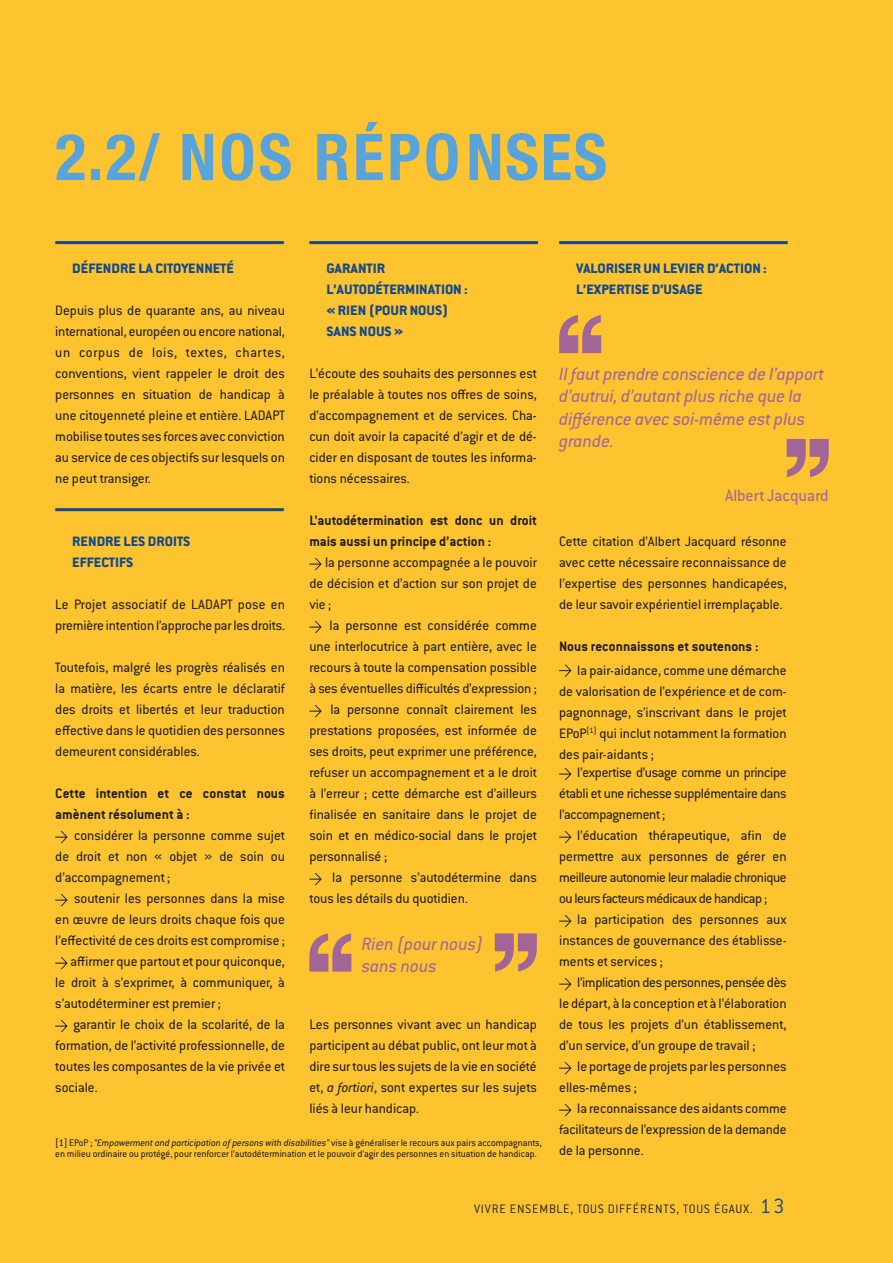
<style>
.page{position:relative;width:893px;height:1263px;background:#fec430}
.page>*{position:absolute;margin:0;border:0;box-sizing:border-box;transform-origin:0 0}
.t1{font:700 condensed 64.5px "Helvetica Neue";letter-spacing:.05em;color:#58a4da}
.t2{font:300 22.5px "Conduit ITC Std";color:#12498d}
.t3{font:italic 19.5px/22.5px "Conduit ITC Std";color:#a26598}
.t4{font:18px "Conduit ITC Std";color:#a26598}
.t5{font:15px/21px "Conduit ITC Std";color:#231f20;text-align:justify}
.t6{font:800 15px "Conduit ITC Std";color:#12498d}
.t7{font:700 15px/21px "Conduit ITC Std";color:#231f20}
.t8{font:300 13.5px "Conduit ITC Std";letter-spacing:.06em;color:#231f20}
.t9{font:10.5px/10.5px "Conduit ITC Std";color:#231f20}
.s1{font-style:italic}
</style>
<div class="page">
<svg style="left:55px;top:831px;width:13px;height:12px"></svg>
<svg style="left:55px;top:894px;width:13px;height:12px"></svg>
<svg style="left:55px;top:957px;width:13px;height:12px"></svg>
<svg style="left:55px;top:1020px;width:13px;height:12px"></svg>
<svg style="left:309px;top:558px;width:13px;height:12px"></svg>
<svg style="left:309px;top:621px;width:13px;height:12px"></svg>
<svg style="left:309px;top:705px;width:13px;height:12px"></svg>
<svg style="left:309px;top:873px;width:13px;height:12px"></svg>
<svg style="left:559px;top:664px;width:12px;height:13px"></svg>
<svg style="left:559px;top:768px;width:12px;height:12px"></svg>
<svg style="left:559px;top:831px;width:12px;height:12px"></svg>
<svg style="left:559px;top:915px;width:12px;height:12px"></svg>
<svg style="left:559px;top:978px;width:12px;height:12px"></svg>
<svg style="left:559px;top:1062px;width:12px;height:12px"></svg>
<svg style="left:559px;top:1104px;width:12px;height:12px"></svg>
<hr style="left:55px;top:508px;width:229px;height:3px;background:#12498d">
<hr style="left:309px;top:241px;width:229px;height:3px;background:#12498d">
<hr style="left:55px;top:241px;width:229px;height:3px;background:#12498d">
<hr style="left:559px;top:241px;width:229px;height:3px;background:#12498d">
<svg style="left:559px;top:315px;width:42px;height:38px"></svg>
<svg style="left:309px;top:933px;width:42px;height:38px"></svg>
<svg style="left:787px;top:439px;width:42px;height:38px"></svg>
<svg style="left:495px;top:933px;width:42px;height:38px"></svg>
<p class="t1" style="left:55px;top:103px;width:553px">2.2/ NOS RÉPO NSES</p>
<p class="t6" style="left:72px;top:259px;width:163px">DÉFENDRE LA CITOYENNETÉ</p>
<p class="t5" style="left:55px;top:299px;width:231px">Depuis plus de quarante ans, au niveau international, européen ou encore national, un corpus de lois, textes, chartes, conventions, vient rappeler le droit des personnes en situation de handicap à une citoyenneté pleine et entière. LADAPT mobilise toutes ses forces avec conviction au service de ces objectifs sur lesquels on ne peut transiger.</p>
<p class="t6" style="left:72px;top:532px;width:119px">RENDRE LES DROITS</p>
<p class="t6" style="left:72px;top:553px;width:63px">EFFECTIFS</p>
<p class="t5" style="left:55px;top:593px;width:231px">Le Projet associatif de LADAPT pose en première intention l’approche par les droits.</p>
<p class="t5" style="left:55px;top:656px;width:231px">Toutefois, malgré les progrès réalisés en la matière, les écarts entre le déclaratif des droits et libertés et leur traduction effective dans le quotidien des personnes demeurent considérables.</p>
<p class="t7" style="left:55px;top:782px;width:231px">Cette intention et ce constat nous amènent résolument à :</p>
<p class="t5" style="left:55px;top:824px;width:231px;text-indent:19px">considérer la personne comme sujet de droit et non « objet » de soin ou d’accompagnement ;</p>
<p class="t5" style="left:55px;top:887px;width:231px;text-indent:19px">soutenir les personnes dans la mise en œuvre de leurs droits chaque fois que l’effectivité de ces droits est compromise ;</p>
<p class="t5" style="left:55px;top:950px;width:231px;text-indent:15px">affirmer que partout et pour quiconque, le droit à s’exprimer, à communiquer, à s’autodéterminer est premier ;</p>
<p class="t5" style="left:55px;top:1013px;width:231px;text-indent:18px">garantir le choix de la scolarité, de la formation, de l’activité professionnelle, de toutes les composantes de la vie privée et sociale.</p>
<p class="t6" style="left:326px;top:259px;width:60px">GARANTIR</p>
<p class="t6" style="left:326px;top:280px;width:143px">L’AUTODÉTERMINATION :</p>
<p class="t6" style="left:326px;top:301px;width:123px">« RIEN (POUR NOUS)</p>
<p class="t6" style="left:326px;top:322px;width:78px">SANS NOUS »</p>
<p class="t5" style="left:309px;top:362px;width:229px">L’écoute des souhaits des personnes est le préalable à toutes nos offres de soins, d’accompagnement et de services. Cha&shy;cun doit avoir la capacité d’agir et de dé&shy;cider en disposant de toutes les informa&shy;tions nécessaires.</p>
<p class="t7" style="left:309px;top:509px;width:229px">L’autodétermination est donc un droit mais aussi un principe d’action :</p>
<p class="t5" style="left:309px;top:551px;width:229px;text-indent:16px">la personne accompagnée a le pouvoir de décision et d’action sur son projet de vie ;</p>
<p class="t5" style="left:309px;top:614px;width:229px;text-indent:20px">la personne est considérée comme une interlocutrice à part entière, avec le recours à toute la compensation possible à ses éventuelles difficultés d’expression ;</p>
<p class="t5" style="left:309px;top:698px;width:229px;text-indent:21px">la personne connaît clairement les prestations proposées, est informée de ses droits, peut exprimer une préférence, refuser un accompagnement et a le droit à l’erreur ; cette démarche est d’ailleurs finalisée en sanitaire dans le projet de soin et en médico-social dans le projet personnalisé ;</p>
<p class="t5" style="left:309px;top:866px;width:229px;text-indent:23px">la personne s’autodétermine dans tous les détails du quotidien.</p>
<p class="t3" style="left:362px;top:931px;width:123px">Rien (pour nous)</p>
<p class="t3" style="left:362px;top:954px;width:77px">sans nous</p>
<p class="t5" style="left:309px;top:1013px;width:229px">Les personnes vivant avec un handicap participent au débat public, ont leur mot à dire sur tous les sujets de la vie en société et, <span class="s1">a fortiori</span>, sont expertes sur les sujets liés à leur handicap.</p>
<p class="t9" style="left:55px;top:1137px;width:488px">[1] EPoP ; <span class="s1">“Empowerment and participation of persons with disabilities”</span> vise à généraliser le recours aux pairs accompagnants, en milieu ordinaire ou protégé, pour renforcer l’autodétermination et le pouvoir d’agir des personnes en situation de handicap.</p>
<p class="t6" style="left:576px;top:259px;width:192px">VALORISER UN LEVIER D’ACTION :</p>
<p class="t6" style="left:576px;top:280px;width:128px">L’EXPERTISE D’USAGE</p>
<p class="t3" style="left:559px;top:362px;width:266px">Il faut prendre conscience de l’apport d’autrui, d’autant plus riche que la différence avec soi-même est plus grande.</p>
<p class="t4" style="left:725px;top:485px;width:105px">Albert Jacquard</p>
<p class="t5" style="left:559px;top:530px;width:229px">Cette citation d’Albert Jacquard résonne avec cette nécessaire reconnaissance de l’expertise des personnes handicapées, de leur savoir expérientiel irremplaçable.</p>
<p class="t7" style="left:559px;top:635px;width:201px">Nous reconnaissons et soutenons :</p>
<p class="t5" style="left:559px;top:659px;width:229px;text-indent:18px">la pair-aidance, comme une démarche de valorisation de l’expérience et de com&shy;pagnonnage, s’inscrivant dans le projet EPoP<sup>[1]</sup> qui inclut notamment la formation des pair-aidants ;</p>
<p class="t5" style="left:559px;top:761px;width:229px;text-indent:18px">l’expertise d’usage comme un principe établi et une richesse supplémentaire dans l’accompagnement ;</p>
<p class="t5" style="left:559px;top:824px;width:229px;text-indent:18px">l’éducation thérapeutique, afin de permettre aux personnes de gérer en meilleure autonomie leur maladie chronique ou leurs facteurs médicaux de handicap ;</p>
<p class="t5" style="left:559px;top:908px;width:229px;text-indent:18px">la participation des personnes aux instances de gouvernance des établisse&shy;ments et services ;</p>
<p class="t5" style="left:559px;top:971px;width:229px;text-indent:18px">l’implication des personnes, pensée dès le départ, à la conception et à l’élaboration de tous les projets d’un établissement, d’un service, d’un groupe de travail ;</p>
<p class="t5" style="left:559px;top:1055px;width:229px;text-indent:18px">le portage de projets par les personnes elles-mêmes ;</p>
<p class="t5" style="left:559px;top:1097px;width:229px;text-indent:18px">la reconnaissance des aidants comme facilitateurs de l’expression de la demande de la personne.</p>
<p class="t8" style="left:474px;top:1201px;width:281px">VIVRE ENSEMBLE, TOUS DIFFÉRENTS, TOUS ÉGAUX.</p>
<p class="t2" style="left:760px;top:1193px;width:26px">13</p>
</div>
